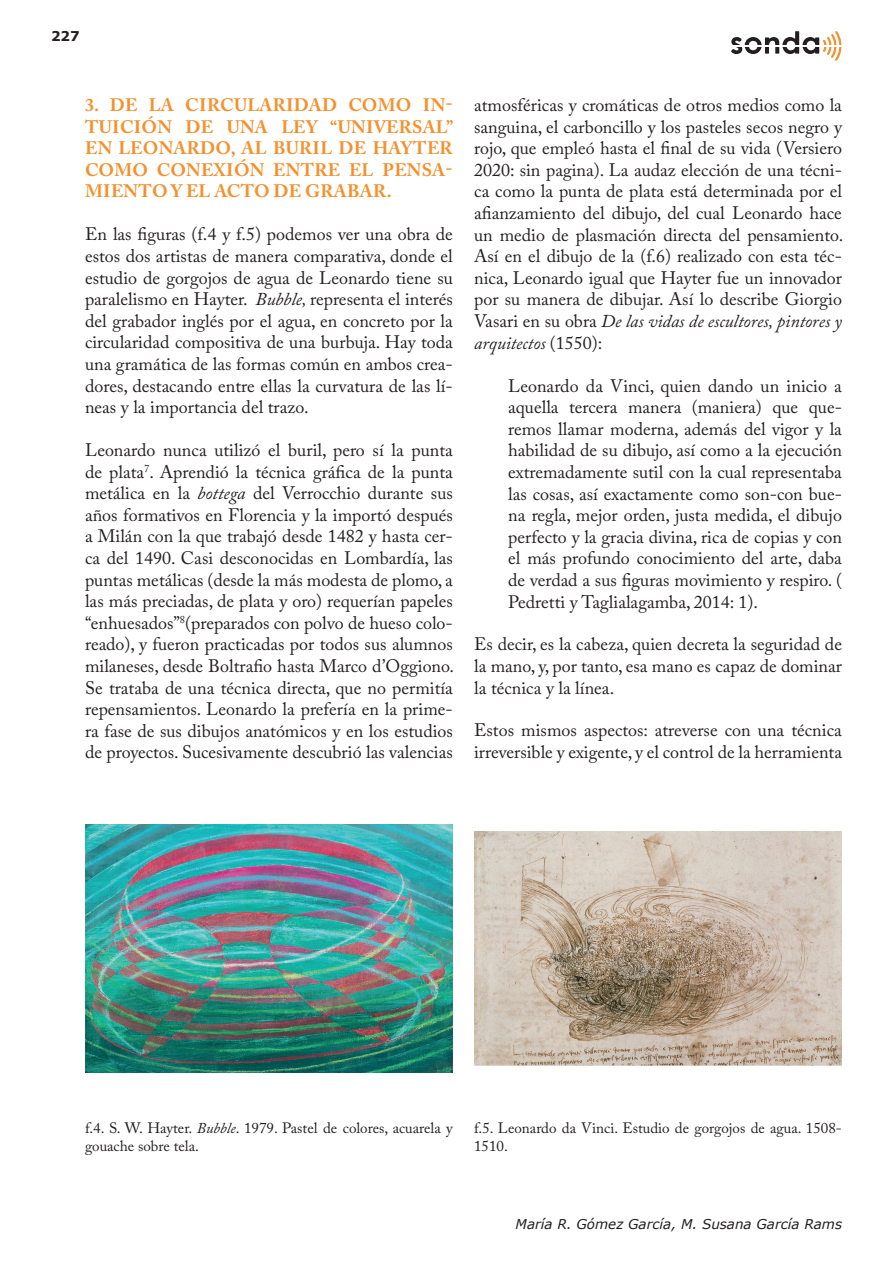
<style>
.page{position:relative;width:893px;height:1263px;background:#fff}
.page>*{position:absolute;margin:0;border:0;box-sizing:border-box;transform-origin:0 0}
.t1{font:18px/21.6px "Adobe Caslon Pro";color:#231f20;text-align:justify}
.t2{font:700 18px/21.6px "Adobe Caslon Pro";letter-spacing:.015em;color:#f6902d;text-align:justify}
.t3{font:15px/18px "Adobe Caslon Pro";color:#231f20}
.t4{font:italic 13.5px "Verdana";color:#231f20}
.t5{font:700 13.5px "Verdana";color:#231f20}
.s1{font-style:italic}
</style>
<div class="page">
<svg style="left:731px;top:31px;width:111px;height:30px"></svg>
<hr style="left:732px;top:45px;width:110px;height:2px;background:#fff">
<img style="left:85px;top:824px;width:368px;height:249px">
<img style="left:474px;top:831px;width:368px;height:235px">
<p class="t5" style="left:51px;top:28px;width:30px">227</p>
<p class="t2" style="left:85px;top:94px;width:370px">3. DE LA CIRCULARIDAD COMO IN-TUICIÓN DE UNA LEY “UNIVERSAL” EN LEONARDO, AL BURIL DE HAYTER COMO CONEXIÓN ENTRE EL PENSA-MIENTO Y EL ACTO DE GRABAR.</p>
<p class="t1" style="left:85px;top:223px;width:369px">En las figuras (f.4 y f.5) podemos ver una obra de estos dos artistas de manera comparativa, donde el estudio de gorgojos de agua de Leonardo tiene su paralelismo en Hayter. <span class="s1">Bubble,</span> representa el interés del grabador inglés por el agua, en concreto por la circularidad compositiva de una burbuja. Hay toda una gramática de las formas común en ambos crea&shy;dores, destacando entre ellas la curvatura de las lí&shy;neas y la importancia del trazo.</p>
<p class="t1" style="left:85px;top:439px;width:371px">Leonardo nunca utilizó el buril, pero sí la punta de plata<sup>7</sup>. Aprendió la técnica gráfica de la punta metálica en la <span class="s1">bottega</span> del Verrocchio durante sus años formativos en Florencia y la importó después a Milán con la que trabajó desde 1482 y hasta cer&shy;ca del 1490. Casi desconocidas en Lombardía, las puntas metálicas (desde la más modesta de plomo, a las más preciadas, de plata y oro) requerían papeles “enhuesados”<sup>8</sup>(preparados con polvo de hueso colo&shy;reado), y fueron practicadas por todos sus alumnos milaneses, desde Boltrafio hasta Marco d’Oggiono.<br>Se trataba de una técnica directa, que no permitía repensamientos. Leonardo la prefería en la prime&shy;ra fase de sus dibujos anatómicos y en los estudios de proyectos. Sucesivamente descubrió las valencias</p>
<p class="t1" style="left:474px;top:94px;width:371px">atmosféricas y cromáticas de otros medios como la sanguina, el carboncillo y los pasteles secos negro y rojo, que empleó hasta el final de su vida (Versiero 2020: sin pagina). La audaz elección de una técni&shy;ca como la punta de plata está determinada por el afianzamiento del dibujo, del cual Leonardo hace un medio de plasmación directa del pensamiento.<br>Así en el dibujo de la (f.6) realizado con esta téc&shy;nica, Leonardo igual que Hayter fue un innovador por su manera de dibujar. Así lo describe Giorgio Vasari en su obra <span class="s1">De las vidas de escultores, pintores y arquitectos</span> (1550):</p>
<p class="t1" style="left:508px;top:374px;width:335px">Leonardo da Vinci, quien dando un inicio a aquella tercera manera (maniera) que que&shy;remos llamar moderna, además del vigor y la habilidad de su dibujo, así como a la ejecución extremadamente sutil con la cual representaba las cosas, así exactamente como son-con bue&shy;na regla, mejor orden, justa medida, el dibujo perfecto y la gracia divina, rica de copias y con el más profundo conocimiento del arte, daba de verdad a sus figuras movimiento y respiro. ( Pedretti y Taglialagamba, 2014: 1).</p>
<p class="t1" style="left:474px;top:633px;width:369px">Es decir, es la cabeza, quien decreta la seguridad de la mano, y, por tanto, esa mano es capaz de dominar la técnica y la línea.</p>
<p class="t1" style="left:474px;top:719px;width:369px">Estos mismos aspectos: atreverse con una técnica irreversible y exigente, y el control de la herramienta</p>
<p class="t3" style="left:85px;top:1119px;width:369px">f.4. S. W. Hayter. <span class="s1">Bubble</span>. 1979. Pastel de colores, acuarela y gouache sobre tela.</p>
<p class="t3" style="left:474px;top:1119px;width:369px">f.5. Leonardo da Vinci. Estudio de gorgojos de agua. 1508-<br>1510.</p>
<p class="t4" style="left:516px;top:1216px;width:328px">María R. Gómez García, M. Susana García Rams</p>
</div>
